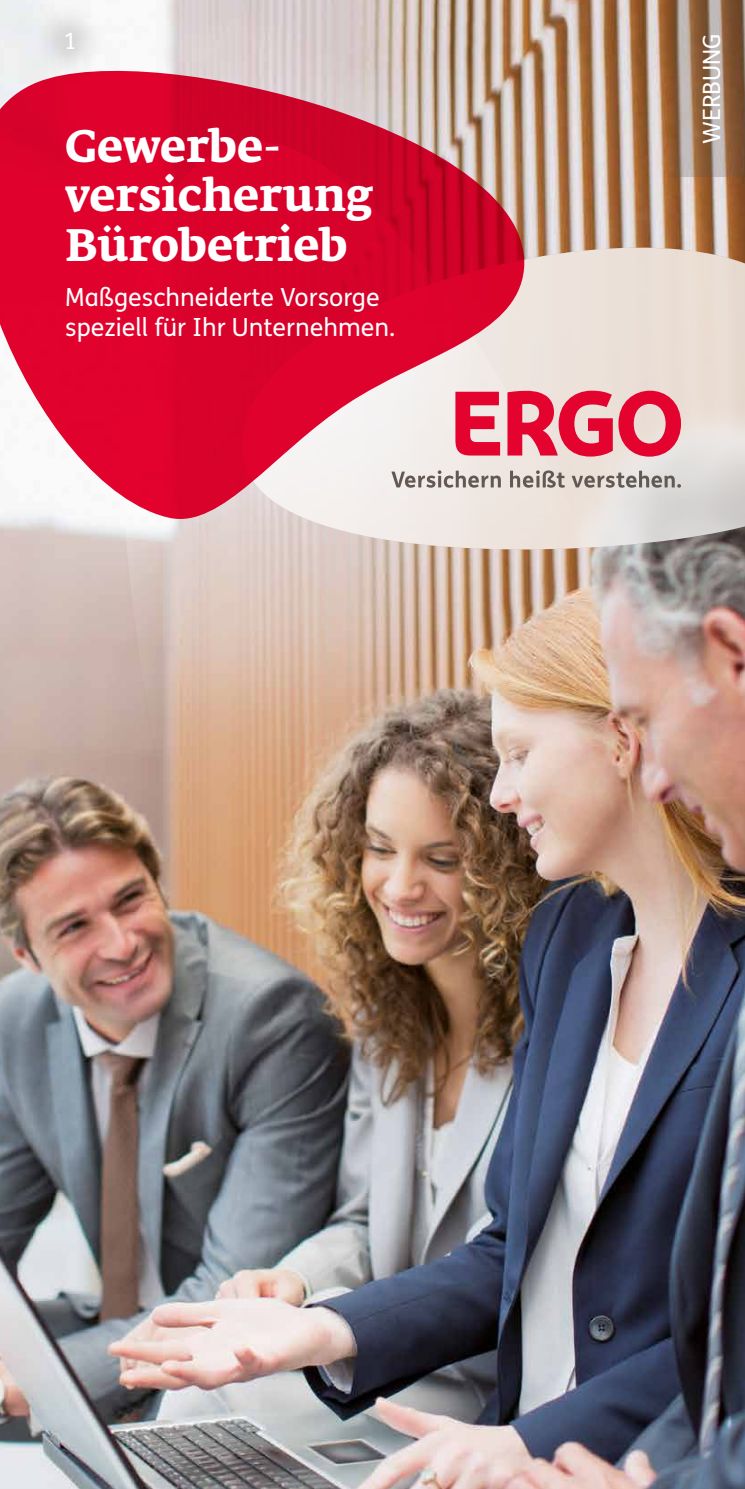
<style>
.page{position:relative;width:745px;height:1489px;background:#fff}
.page>*{position:absolute;margin:0;border:0;box-sizing:border-box;transform-origin:0 0}
.t1{font:700 45px/49.5px "Fedra Serif A Pro";color:#fff}
.t2{font:25px/30px "FS Me";color:#fff}
.t3{font:23.75px "FS Me";color:#fff}
.t4{font:22.5px "FS Me";color:#fff}
</style>
<div class="page">
<img style="left:0;top:0;width:744px;height:1488px">
<svg style="left:33px;top:78px;width:576px;height:720px;background:#ccaf9e"></svg>
<svg style="left:217px;top:244px;width:527px;height:317px;background:#e0d4cd"></svg>
<svg style="left:618px;top:390px;width:62px;height:66px;background:#e66579"></svg>
<svg style="left:530px;top:390px;width:82px;height:66px;background:#e75c72"></svg>
<svg style="left:530px;top:470px;width:34px;height:17px"></svg>
<svg style="left:571px;top:470px;width:109px;height:17px;background:#b8b1ad"></svg>
<svg style="left:0;top:59px;width:530px;height:470px;background:#dd4863"></svg>
<svg style="left:673px;top:0;width:71px;height:177px;background:#987962"></svg>
<div style="left:34px;top:1px;width:72px;height:80px;background:#000;opacity:.37"></div>
<p class="t4" style="left:64px;top:25px;width:14px">1</p>
<h1 class="t1" style="left:65px;top:121px;width:309px">Gewerbe&shy;versicherung<br>Bürobetrieb</h1>
<p class="t2" style="left:65px;top:282px;width:331px">Maßgeschneiderte Vorsorge speziell für Ihr Unternehmen.</p>
<p class="t3" style="left:695px;top:144px;width:112px;rotate:-90deg">WERBUNG</p>
</div>
